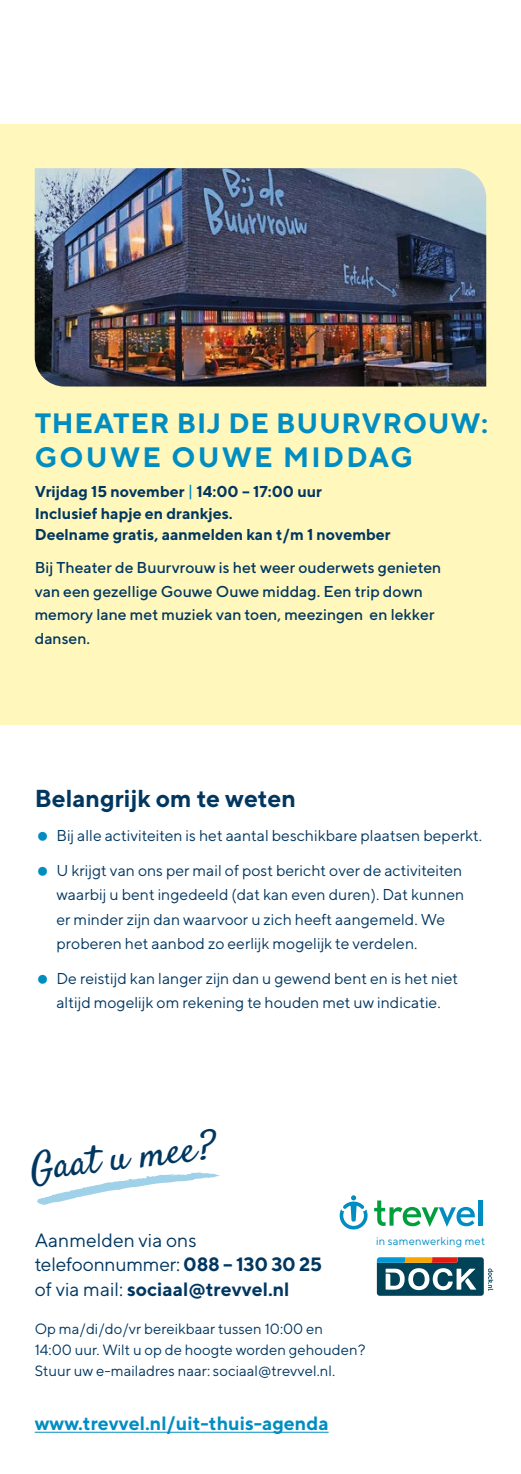
<style>
.page{position:relative;width:521px;height:1474px;background:#fff}
.page>*{position:absolute;margin:0;border:0;box-sizing:border-box;transform-origin:0 0}
.t1{font:39.02px "Satisfy";color:#003761}
.t2{font:700 28px/33.2px "TT Norms";letter-spacing:.025em;color:#008dc1}
.t3{font:700 24.5px "TT Norms";color:#003761}
.t4{font:19.25px/24.5px "TT Norms";letter-spacing:-.015em;color:#003761}
.t5{font:700 19.25px "TT Norms";color:#008dc1}
.t6{font:15.75px/24.5px "TT Norms";color:#003761}
.t7{font:500 15.75px/23.6px "TT Norms";color:#003761}
.t8{font:700 15.75px/21px "TT Norms";color:#003761}
.t9{font:14.88px/21px "TT Norms";color:#003761}
.t10{font:11.2px "TT Norms";letter-spacing:.015em;color:#008dc1}
.s1{font-weight:500;color:#008dc1}
.s2{font-weight:700}
</style>
<div class="page">
<div style="left:0;top:124px;width:521px;height:1253px;background:#fff7bc"></div>
<div style="left:0;top:725px;width:521px;height:686px;background:#fff"></div>
<img style="left:35px;top:168px;width:451px;height:218px">
<hr style="left:35px;top:1431px;width:294px;height:1px;background:#008dc1">
<svg style="left:377px;top:1257px;width:116px;height:38px"></svg>
<svg style="left:374px;top:1200px;width:101px;height:26px"></svg>
<hr style="left:479px;top:1200px;width:4px;height:25px;background:#008dc1">
<svg style="left:340px;top:1195px;width:27px;height:34px"></svg>
<svg style="left:37px;top:1172px;width:183px;height:32px"></svg>
<h2 class="t2" style="left:35px;top:406px;width:455px">THEATER BIJ DE BUURVROUW:<br>GOUWE OUWE MIDDAG</h2>
<p class="t8" style="left:35px;top:481px;width:357px">Vrijdag 15 november <span class="s1">|</span> 14:00 – 17:00 uur<br>Inclusief hapje en drankjes.<br>Deelname gratis, aanmelden kan t/m 1 november</p>
<p class="t7" style="left:35px;top:555px;width:408px">Bij Theater de Buurvrouw is het weer ouderwets genieten van een gezellige Gouwe Ouwe middag. Een trip down memory lane met muziek van toen, meezingen en lekker dansen.</p>
<h3 class="t3" style="left:35px;top:782px;width:263px">Belangrijk om te weten</h3>
<p class="t6" style="left:56px;top:818px;width:427px;line-height:34.5px">Bij alle activiteiten is het aantal beschikbare plaatsen beperkt.<br>U krijgt van ons per mail of post bericht over de activiteiten</p>
<p class="t6" style="left:56px;top:882px;width:409px">waarbij u bent ingedeeld (dat kan even duren). Dat kunnen er minder zijn dan waarvoor u zich heeft aangemeld. We proberen het aanbod zo eerlijk mogelijk te verdelen.</p>
<p class="t6" style="left:56px;top:965px;width:403px">De reistijd kan langer zijn dan u gewend bent en is het niet altijd mogelijk om rekening te houden met uw indicatie.</p>
<h1 class="t1" style="left:27px;top:1143px;width:188px;rotate:-7deg">Gaat u mee?</h1>
<p class="t4" style="left:35px;top:1227px;width:289px">Aanmelden via ons telefoonnummer: <span class="s2">088 – 130 30 25 </span>of via mail: <span class="s2">sociaal@trevvel.nl</span></p>
<p class="t9" style="left:35px;top:1317px;width:332px">Op ma/di/do/vr bereikbaar tussen 10:00 en<br>14:00 uur. Wilt u op de hoogte worden gehouden?<br>Stuur uw e-mailadres naar: sociaal@trevvel.nl.</p>
<p class="t5" style="left:35px;top:1411px;width:295px">www.trevvel.nl/uit-thuis-agenda</p>
<p class="t10" style="left:376px;top:1233px;width:110px">in samenwerking met</p>
</div>
